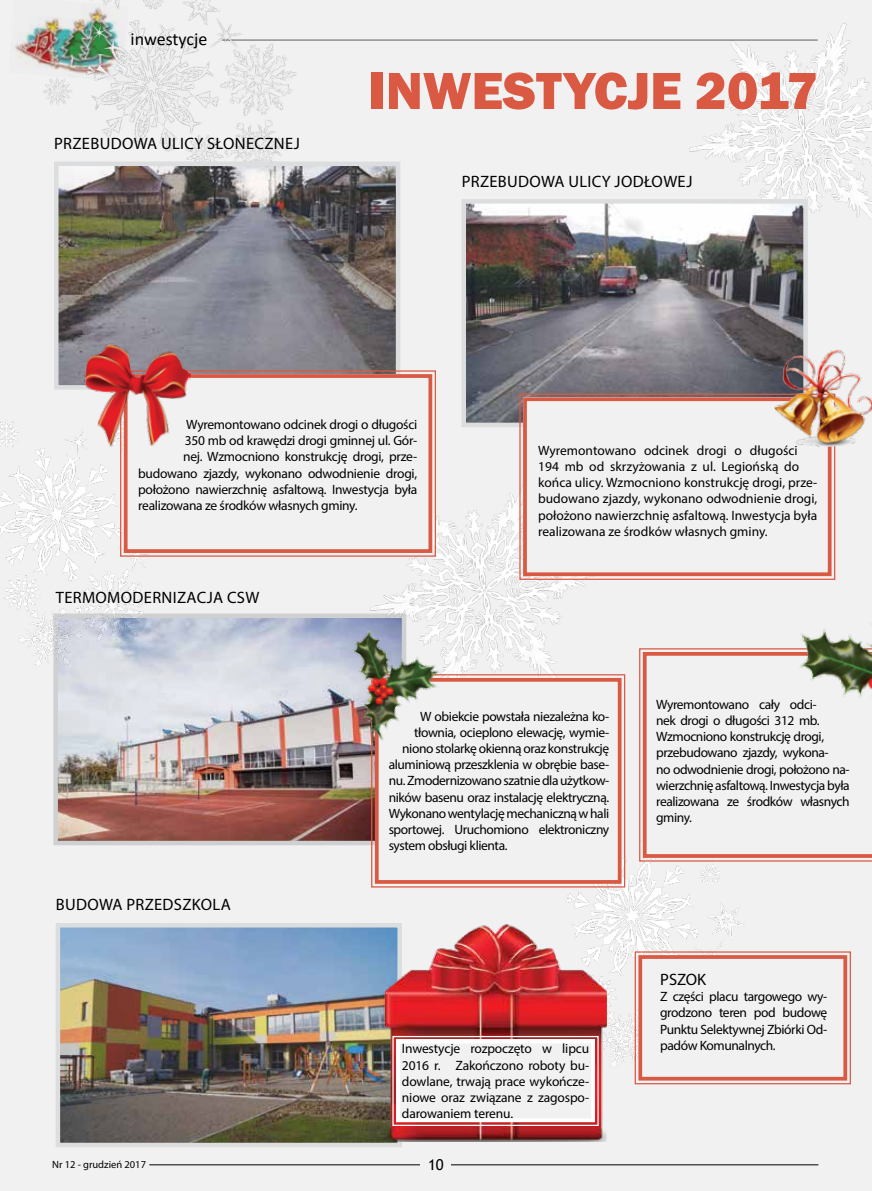
<style>
.page{position:relative;width:872px;height:1191px;background:#f1f1f2}
.page>*{position:absolute;margin:0;border:0;box-sizing:border-box;transform-origin:0 0}
.t1{font:800 54px "Franklin Gothic";color:#d95943}
.t2{font:18px "Calibri";color:#000}
.t3{font:16.5px "Myriad Pro";letter-spacing:.02em;color:#000}
.t4{font:15px "Trebuchet MS";color:#000}
.t5{font:13.5px/16.2px "Myriad Pro";letter-spacing:-.03em;color:#000;text-align:justify}
.t6{font:13.5px/16.2px "Myriad Pro";color:#000}
.t7{font:10.5px "Myriad Pro";color:#000}
</style>
<div class="page">
<img style="left:566px;top:859px;width:178px;height:208px">
<img style="left:0;top:420px;width:152px;height:247px">
<img style="left:370px;top:494px;width:216px;height:179px">
<img style="left:689px;top:23px;width:183px;height:222px">
<img style="left:61px;top:928px;width:336px;height:214px">
<div style="left:56px;top:923px;width:346px;height:224px;border:4px solid #dcddde"></div>
<img style="left:466px;top:204px;width:336px;height:218px">
<div style="left:461px;top:199px;width:346px;height:228px;border:4px solid #dcddde"></div>
<img style="left:59px;top:166px;width:336px;height:218px">
<div style="left:54px;top:161px;width:346px;height:228px;border:4px solid #dcddde"></div>
<img style="left:58px;top:618px;width:312px;height:222px">
<div style="left:53px;top:613px;width:353px;height:232px;border:4px solid #dcddde"></div>
<svg style="left:119px;top:370px;width:317px;height:187px"></svg>
<div style="left:124px;top:374px;width:308px;height:179px;border:4px solid #d95943"></div>
<img style="left:79px;top:341px;width:114px;height:111px">
<svg style="left:519px;top:393px;width:317px;height:187px"></svg>
<div style="left:523px;top:397px;width:308px;height:179px;border:4px solid #d95943"></div>
<img style="left:769px;top:347px;width:103px;height:104px">
<img style="left:375px;top:908px;width:231px;height:233px">
<svg style="left:392px;top:1035px;width:207px;height:91px"></svg>
<div style="left:396px;top:1039px;width:199px;height:83px;border:4px solid #fff"></div>
<svg style="left:370px;top:673px;width:256px;height:215px"></svg>
<div style="left:375px;top:678px;width:246px;height:205px;border:4px solid #d95943"></div>
<img style="left:313px;top:615px;width:138px;height:138px">
<svg style="left:638px;top:648px;width:234px;height:214px"></svg>
<svg style="left:643px;top:652px;width:229px;height:206px"></svg>
<img style="left:784px;top:624px;width:88px;height:144px">
<svg style="left:634px;top:950px;width:217px;height:135px"></svg>
<div style="left:638px;top:955px;width:209px;height:125px;border:4px solid #d95943"></div>
<h2 class="t2" style="left:131px;top:27px;width:78px">inwestycje</h2>
<p class="t3" style="left:54px;top:133px;width:19px">Przeb</p>
<p class="t3" style="left:100px;top:133px;width:24px">udowa</p>
<p class="t3" style="left:161px;top:133px;width:73px">ulicy Słoneczne</p>
<p class="t3" style="left:294px;top:133px;width:8px">j</p>
<h1 class="t1" style="left:368px;top:56px;width:451px">INWESTYCJE 2017</h1>
<p class="t3" style="left:462px;top:171px;width:19px">Przeb</p>
<p class="t3" style="left:507px;top:171px;width:24px">udowa</p>
<p class="t3" style="left:568px;top:171px;width:96px">ulicy Jodłowe</p>
<p class="t3" style="left:686px;top:171px;width:8px">j</p>
<p class="t5" style="left:186px;top:416px;width:232px">Wyremontowano odcinek drogi o długości</p>
<p class="t5" style="left:185px;top:432px;width:234px">350 mb od krawędzi drogi gminnej ul. Gór-</p>
<p class="t5" style="left:183px;top:448px;width:235px">nej. Wzmocniono konstrukcję drogi, prze-</p>
<p class="t5" style="left:138px;top:465px;width:281px">budowano zjazdy, wykonano odwodnienie drogi,</p>
<p class="t5" style="left:138px;top:481px;width:281px">położono nawierzchnię asfaltową. Inwestycja była</p>
<p class="t5" style="left:138px;top:497px;width:221px">realizowana ze środków własnych gminy.</p>
<p class="t3" style="left:56px;top:587px;width:20px">Termomodernizac</p>
<p class="t3" style="left:207px;top:587px;width:54px">ja CSW</p>
<p class="t6" style="left:538px;top:442px;width:281px">Wyremontowano odcinek drogi o długości 194 mb od skrzyżowania z ul. Legiońską do końca ulicy. Wzmocniono konstrukcję drogi, prze&shy;budowano zjazdy, wykonano odwodnienie drogi, położono nawierzchnię asfaltową. Inwestycja była realizowana ze środków własnych gminy.</p>
<p class="t3" style="left:56px;top:894px;width:33px">Budowa</p>
<p class="t3" style="left:126px;top:894px;width:11px">przedszkola</p>
<p class="t5" style="left:420px;top:707px;width:190px">W obiekcie powstała niezależna ko-</p>
<p class="t5" style="left:414px;top:724px;width:196px">tłownia, ocieplono elewację, wymie-</p>
<p class="t5" style="left:402px;top:740px;width:208px">niono stolarkę okienną oraz konstrukcję</p>
<p class="t5" style="left:389px;top:756px;width:222px">aluminiową przeszklenia w obrębie base-</p>
<p class="t5" style="left:389px;top:772px;width:222px">nu. Zmodernizowano szatnie dla użytkow-</p>
<p class="t5" style="left:389px;top:788px;width:222px">ników basenu oraz instalację elektryczną.</p>
<p class="t5" style="left:389px;top:805px;width:222px">Wykonano wentylację mechaniczną w hali</p>
<p class="t5" style="left:389px;top:821px;width:222px">sportowej. Uruchomiono elektroniczny</p>
<p class="t5" style="left:389px;top:837px;width:120px">system obsługi klienta.</p>
<p class="t5" style="left:402px;top:1040px;width:189px">Inwestycje rozpoczęto w lipcu 2016 r. Zakończono roboty bu&shy;dowlane, trwają prace wykończe&shy;niowe oraz związane z zagospo&shy;darowaniem terenu.</p>
<p class="t7" style="left:52px;top:1158px;width:95px">Nr 12 - grudzień 2017</p>
<p class="t4" style="left:428px;top:1155px;width:17px">10</p>
<p class="t5" style="left:656px;top:696px;width:195px;text-align:left">Wyremontowano cały odci-<br>nek drogi o długości 312 mb.<br>Wzmocniono konstrukcję drogi, przebudowano zjazdy, wykona-<br>no odwodnienie drogi, położono na&shy;wierzchnię asfaltową. Inwestycja była realizowana ze środków własnych gminy.</p>
<p class="t3" style="left:660px;top:969px;width:48px">PSZOK</p>
<p class="t5" style="left:660px;top:988px;width:168px">Z części placu targowego wy&shy;grodzono teren pod budowę Punktu Selektywnej Zbiórki Od&shy;padów Komunalnych.</p>
</div>
